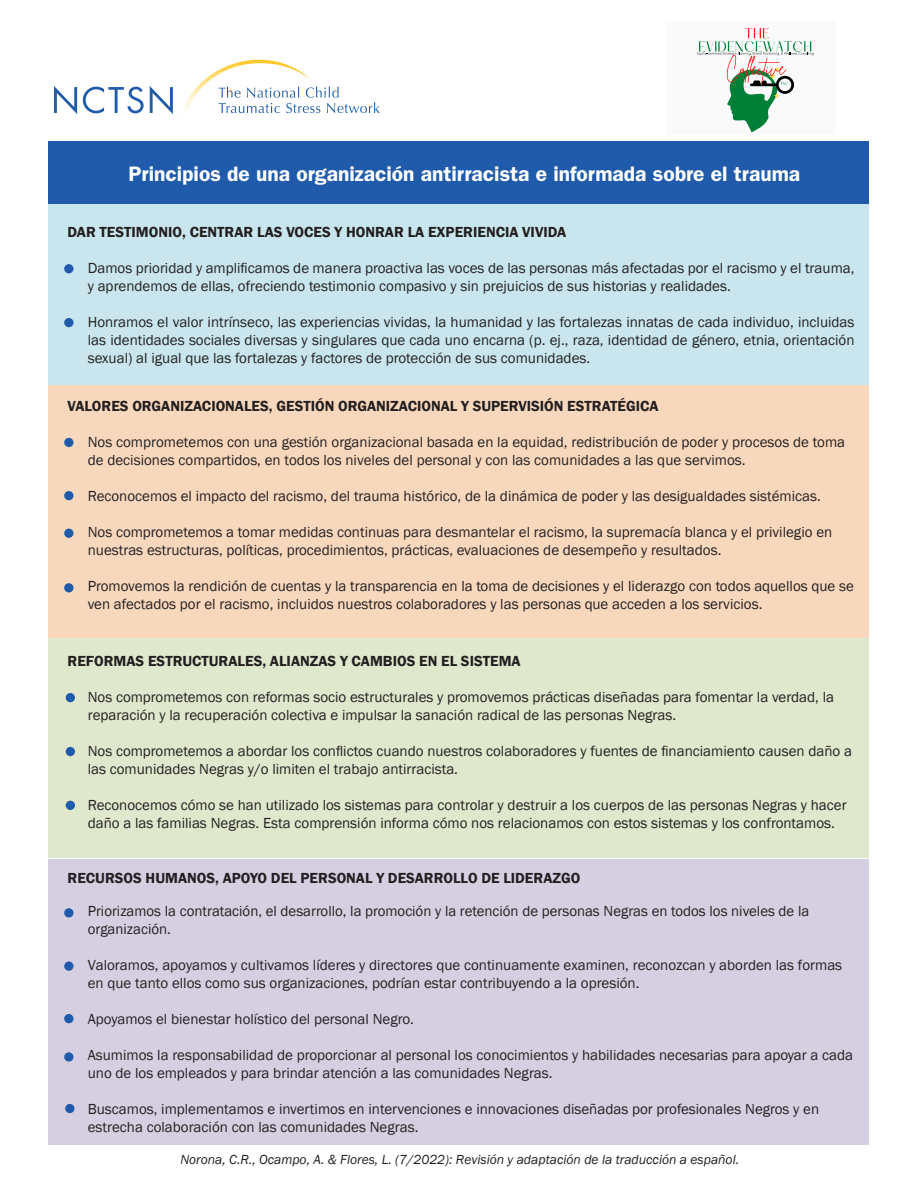
<style>
.page{position:relative;width:918px;height:1188px;background:#fff}
.page>*{position:absolute;margin:0;border:0;box-sizing:border-box;transform-origin:0 0}
.t1{font:600 21px "ITC Franklin Gothic Std";color:#fff}
.t2{font:15px/18px "Franklin Gothic";color:#231f20}
.t3{font:600 15px "Franklin Gothic";color:#231f20}
.t4{font:italic 13.5px "Franklin Gothic";color:#231f20}
</style>
<div class="page">
<div style="left:49px;top:195px;width:820px;height:190px;background:#c9e6ee"></div>
<div style="left:49px;top:385px;width:820px;height:254px;background:#f8d8bd"></div>
<div style="left:49px;top:860px;width:820px;height:285px;background:#d6cfe2"></div>
<div style="left:49px;top:638px;width:820px;height:220px;background:#dfe7cc"></div>
<div style="left:49px;top:141px;width:820px;height:63px;background:#1f5baa"></div>
<div style="left:64px;top:264px;width:10px;height:9px;background:#1f5baa;border-radius:50%"></div>
<div style="left:64px;top:438px;width:10px;height:9px;background:#1f5baa;border-radius:50%"></div>
<svg style="left:64px;top:583px;width:10px;height:10px"></svg>
<div style="left:66px;top:747px;width:9px;height:9px;background:#1f5baa;border-radius:50%"></div>
<svg style="left:64px;top:908px;width:10px;height:10px"></svg>
<svg style="left:64px;top:961px;width:10px;height:10px"></svg>
<div style="left:64px;top:529px;width:10px;height:9px;background:#1f5baa;border-radius:50%"></div>
<div style="left:66px;top:693px;width:9px;height:9px;background:#1f5baa;border-radius:50%"></div>
<div style="left:66px;top:801px;width:9px;height:9px;background:#1f5baa;border-radius:50%"></div>
<svg style="left:64px;top:1052px;width:10px;height:10px"></svg>
<div style="left:64px;top:1014px;width:10px;height:9px;background:#1f5baa;border-radius:50%"></div>
<div style="left:64px;top:318px;width:10px;height:9px;background:#1f5baa;border-radius:50%"></div>
<div style="left:64px;top:491px;width:10px;height:9px;background:#1f5baa;border-radius:50%"></div>
<div style="left:65px;top:1104px;width:9px;height:9px;background:#1f5baa;border-radius:50%"></div>
<svg style="left:54px;top:86px;width:23px;height:28px"></svg>
<svg style="left:83px;top:87px;width:61px;height:26px"></svg>
<svg style="left:150px;top:86px;width:23px;height:28px"></svg>
<svg style="left:183px;top:59px;width:197px;height:55px"></svg>
<div style="left:666px;top:21px;width:170px;height:114px;background:#fafafa"></div>
<svg style="left:697px;top:28px;width:117px;height:104px"></svg>
<p class="t1" style="left:129px;top:162px;width:673px">Principios de una organización antirracista e informada sobre el trauma</p>
<p class="t3" style="left:68px;top:223px;width:500px">DAR TESTIMONIO, CENTRAR LAS VOCES Y HONRAR LA EXPERIENCIA VIVIDA</p>
<p class="t2" style="left:88px;top:259px;width:768px">Damos prioridad y amplificamos de manera proactiva las voces de las personas más afectadas por el racismo y el trauma, y aprendemos de ellas, ofreciendo testimonio compasivo y sin prejuicios de sus historias y realidades.</p>
<p class="t2" style="left:88px;top:313px;width:768px;text-align:justify">Honramos el valor intrínseco, las experiencias vividas, la humanidad y las fortalezas innatas de cada individuo, incluidas las identidades sociales diversas y singulares que cada uno encarna (p. ej., raza, identidad de género, etnia, orientación sexual) al igual que las fortalezas y factores de protección de sus comunidades.</p>
<p class="t3" style="left:68px;top:397px;width:592px">VALORES ORGANIZACIONALES, GESTIÓN ORGANIZACIONAL Y SUPERVISIÓN ESTRATÉGICA</p>
<p class="t2" style="left:88px;top:433px;width:759px">Nos comprometemos con una gestión organizacional basada en la equidad, redistribución de poder y procesos de toma de decisiones compartidos, en todos los niveles del personal y con las comunidades a las que servimos.</p>
<p class="t2" style="left:88px;top:487px;width:735px">Reconocemos el impacto del racismo, del trauma histórico, de la dinámica de poder y las desigualdades sistémicas.</p>
<p class="t2" style="left:88px;top:523px;width:746px">Nos comprometemos a tomar medidas continuas para desmantelar el racismo, la supremacía blanca y el privilegio en nuestras estructuras, políticas, procedimientos, prácticas, evaluaciones de desempeño y resultados.</p>
<p class="t2" style="left:88px;top:577px;width:768px">Promovemos la rendición de cuentas y la transparencia en la toma de decisiones y el liderazgo con todos aquellos que se ven afectados por el racismo, incluidos nuestros colaboradores y las personas que acceden a los servicios.</p>
<p class="t3" style="left:68px;top:652px;width:455px">REFORMAS ESTRUCTURALES, ALIANZAS Y CAMBIOS EN EL SISTEMA</p>
<p class="t2" style="left:88px;top:688px;width:748px">Nos comprometemos con reformas socio estructurales y promovemos prácticas diseñadas para fomentar la verdad, la reparación y la recuperación colectiva e impulsar la sanación radical de las personas Negras.</p>
<p class="t2" style="left:88px;top:742px;width:766px">Nos comprometemos a abordar los conflictos cuando nuestros colaboradores y fuentes de financiamiento causen daño a las comunidades Negras y/o limiten el trabajo antirracista.</p>
<p class="t2" style="left:88px;top:796px;width:760px">Reconocemos cómo se han utilizado los sistemas para controlar y destruir a los cuerpos de las personas Negras y hacer daño a las familias Negras. Esta comprensión informa cómo nos relacionamos con estos sistemas y los confrontamos.</p>
<p class="t3" style="left:68px;top:869px;width:514px">RECURSOS HUMANOS, APOYO DEL PERSONAL Y DESARROLLO DE LIDERAZGO</p>
<p class="t2" style="left:88px;top:903px;width:723px">Priorizamos la contratación, el desarrollo, la promoción y la retención de personas Negras en todos los niveles de la organización.</p>
<p class="t2" style="left:88px;top:957px;width:756px">Valoramos, apoyamos y cultivamos líderes y directores que continuamente examinen, reconozcan y aborden las formas en que tanto ellos como sus organizaciones, podrían estar contribuyendo a la opresión.</p>
<p class="t2" style="left:88px;top:1011px;width:328px">Apoyamos el bienestar holístico del personal Negro.</p>
<p class="t2" style="left:88px;top:1047px;width:767px">Asumimos la responsabilidad de proporcionar al personal los conocimientos y habilidades necesarias para apoyar a cada uno de los empleados y para brindar atención a las comunidades Negras.</p>
<p class="t2" style="left:88px;top:1101px;width:733px">Buscamos, implementamos e invertimos en intervenciones e innovaciones diseñadas por profesionales Negros y en estrecha colaboración con las comunidades Negras.</p>
<p class="t4" style="left:180px;top:1151px;width:560px">Norona, C.R., Ocampo, A. &amp; Flores, L. (7/2022): Revisión y adaptación de la traducción a español.</p>
</div>
